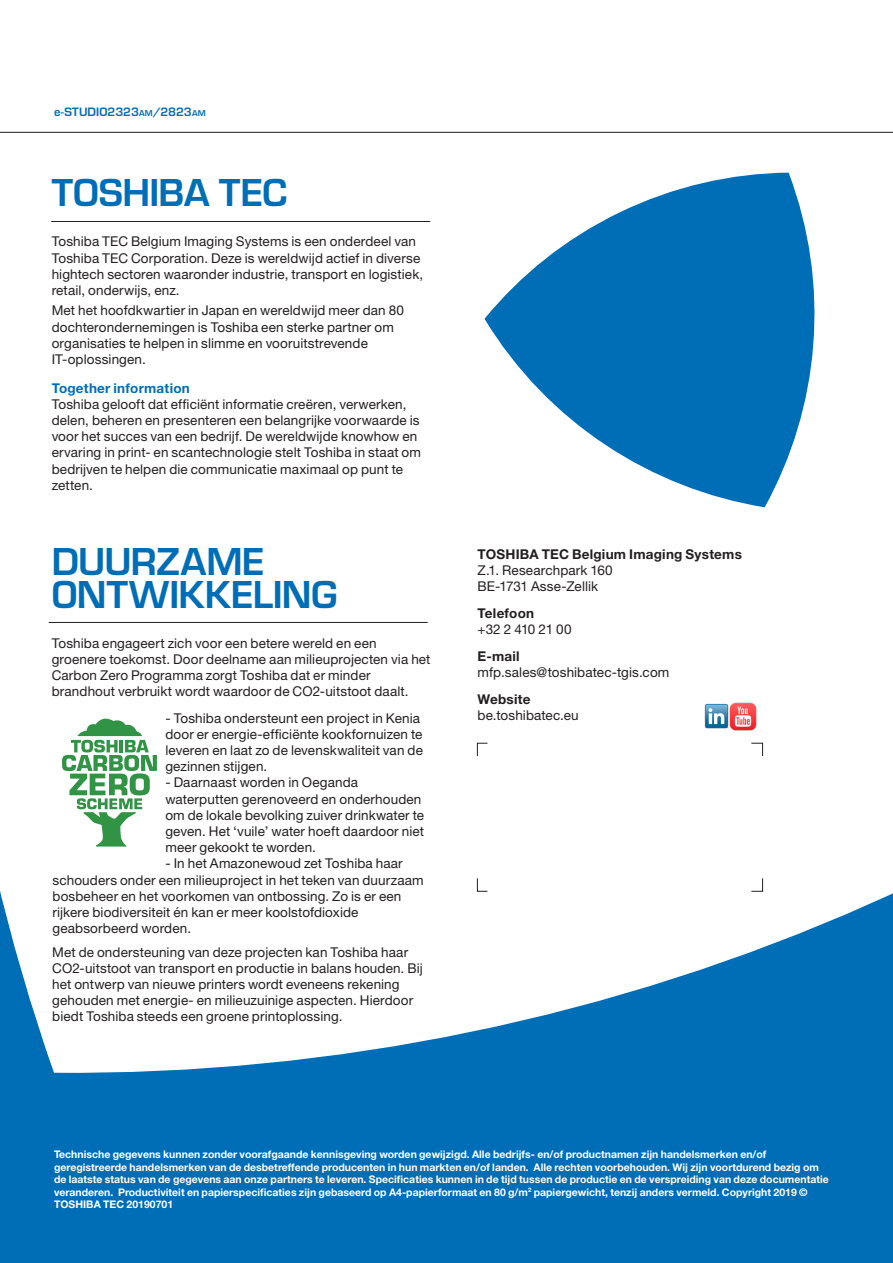
<style>
.page{position:relative;width:893px;height:1263px;background:#006db7}
.page>*{position:absolute;margin:0;border:0;box-sizing:border-box;transform-origin:0 0}
.Section_title_gradie{font:600 36px/32.4px "Eurostile LT Std";letter-spacing:-.01em;color:#006db7}
.Main_text_BLACK{font:13.5px/16.2px "Helvetica Neue LT Std";letter-spacing:.01em;color:#231f20}
.Contact_details_text{font:13.5px/16.2px "Helvetica Neue LT Std";letter-spacing:.01em;color:#231f20}
.Contact_details_head{font:700 13.5px "Helvetica Neue LT Std";letter-spacing:.015em;color:#231f20}
.t1{font:600 11.25px "Eurostile LT Std";color:#006db7}
.Legal{font:700 10.5px/12.6px "Helvetica Neue LT Std";color:#fff}
.s1{font-size:7.8px}
.s2{font-weight:700;color:#006db7}
</style>
<div class="page">
<div style="left:0;top:0;width:893px;height:1073px;background:#fff"></div>
<hr style="left:0;top:132px;width:893px;height:1px;background:#231f20">
<hr style="left:51px;top:221px;width:379px;height:1px;background:#231f20">
<hr style="left:49px;top:622px;width:379px;height:1px;background:#231f20">
<svg style="left:484px;top:173px;width:347px;height:334px"></svg>
<img style="left:703px;top:703px;width:54px;height:27px">
<svg style="left:477px;top:742px;width:11px;height:15px"></svg>
<svg style="left:751px;top:742px;width:12px;height:15px"></svg>
<svg style="left:751px;top:877px;width:12px;height:15px"></svg>
<svg style="left:477px;top:877px;width:11px;height:15px"></svg>
<svg style="left:62px;top:719px;width:95px;height:128px;background:#add5b5"></svg>
<p class="t1" style="left:54px;top:104px;width:153px">e-STUDIO2323<span class="s1">AM</span>/2823<span class="s1">AM</span></p>
<p class="Section_title_gradie" style="left:52px;top:177px;width:237px">TOSHIBA TEC</p>
<p class="Main_text_BLACK" style="left:52px;top:233px;width:373px">Toshiba TEC Belgium Imaging Systems is een onderdeel van Toshiba TEC Corporation. Deze is wereldwijd actief in diverse hightech sectoren waaronder industrie, transport en logistiek, retail, onderwijs, enz.</p>
<p class="Main_text_BLACK" style="left:52px;top:302px;width:354px">Met het hoofdkwartier in Japan en wereldwijd meer dan 80 dochterondernemingen is Toshiba een sterke partner om organisaties te helpen in slimme en vooruitstrevende IT-oplossingen.</p>
<p class="Main_text_BLACK" style="left:52px;top:380px;width:371px"><span class="s2">Together information<br></span>Toshiba gelooft dat efficiënt informatie creëren, verwerken, delen, beheren en presenteren een belangrijke voorwaarde is voor het succes van een bedrijf. De wereldwijde knowhow en ervaring in print- en scantechnologie stelt Toshiba in staat om bedrijven te helpen die communicatie maximaal op punt te zetten.</p>
<p class="Section_title_gradie" style="left:52px;top:546px;width:287px">DUURZAME<br>ONTWIKKELING</p>
<p class="Main_text_BLACK" style="left:52px;top:634px;width:380px">Toshiba engageert zich voor een betere wereld en een groenere toekomst. Door deelname aan milieuprojecten via het Carbon Zero Programma zorgt Toshiba dat er minder brandhout verbruikt wordt waardoor de CO2-uitstoot daalt.</p>
<p class="Main_text_BLACK" style="left:165px;top:709px;width:259px">- Toshiba ondersteunt een project in Kenia door er energie-efficiënte kookfornuizen te leveren en laat zo de levenskwaliteit van de gezinnen stijgen.</p>
<p class="Main_text_BLACK" style="left:165px;top:774px;width:260px">- Daarnaast worden in Oeganda waterputten gerenoveerd en onderhouden om de lokale bevolking zuiver drinkwater te geven. Het ‘vuile’ water hoeft daardoor niet meer gekookt te worden.</p>
<p class="Main_text_BLACK" style="left:53px;top:855px;width:373px;text-indent:113px">- In het Amazonewoud zet Toshiba haar schouders onder een milieuproject in het teken van duurzaam bosbeheer en het voorkomen van ontbossing. Zo is er een rijkere biodiversiteit én kan er meer koolstofdioxide geabsorbeerd worden.</p>
<p class="Main_text_BLACK" style="left:52px;top:943px;width:372px">Met de ondersteuning van deze projecten kan Toshiba haar CO2-uitstoot van transport en productie in balans houden. Bij het ontwerp van nieuwe printers wordt eveneens rekening gehouden met energie- en milieuzuinige aspecten. Hierdoor biedt Toshiba steeds een groene printoplossing.</p>
<p class="Contact_details_head" style="left:477px;top:546px;width:266px">TOSHIBA TEC Belgium Imaging Systems</p>
<p class="Contact_details_text" style="left:477px;top:562px;width:137px">Z.1. Researchpark 160<br>BE-1731 Asse-Zellik</p>
<p class="Contact_details_head" style="left:477px;top:605px;width:58px">Telefoon</p>
<p class="Contact_details_text" style="left:477px;top:621px;width:96px">+32 2 410 21 00</p>
<p class="Contact_details_head" style="left:477px;top:648px;width:44px">E-mail</p>
<p class="Contact_details_text" style="left:477px;top:664px;width:193px">mfp.sales@toshibatec-tgis.com</p>
<p class="Contact_details_head" style="left:477px;top:691px;width:55px">Website</p>
<p class="Contact_details_text" style="left:477px;top:707px;width:103px">be.toshibatec.eu</p>
<p class="Legal" style="left:54px;top:1148px;width:776px">Technische gegevens kunnen zonder voorafgaande kennisgeving worden gewijzigd. Alle bedrijfs- en/of productnamen zijn handelsmerken en/of geregistreerde handelsmerken van de desbetreffende producenten in hun markten en/of landen. Alle rechten voorbehouden. Wij zijn voortdurend bezig om de laatste status van de gegevens aan onze partners te leveren. Specificaties kunnen in de tijd tussen de productie en de verspreiding van deze documentatie veranderen. Productiviteit en papierspecificaties zijn gebaseerd op A4-papierformaat en 80 g/m<sup>2</sup> papiergewicht, tenzij anders vermeld. Copyright 2019 © TOSHIBA TEC 20190701</p>
</div>
